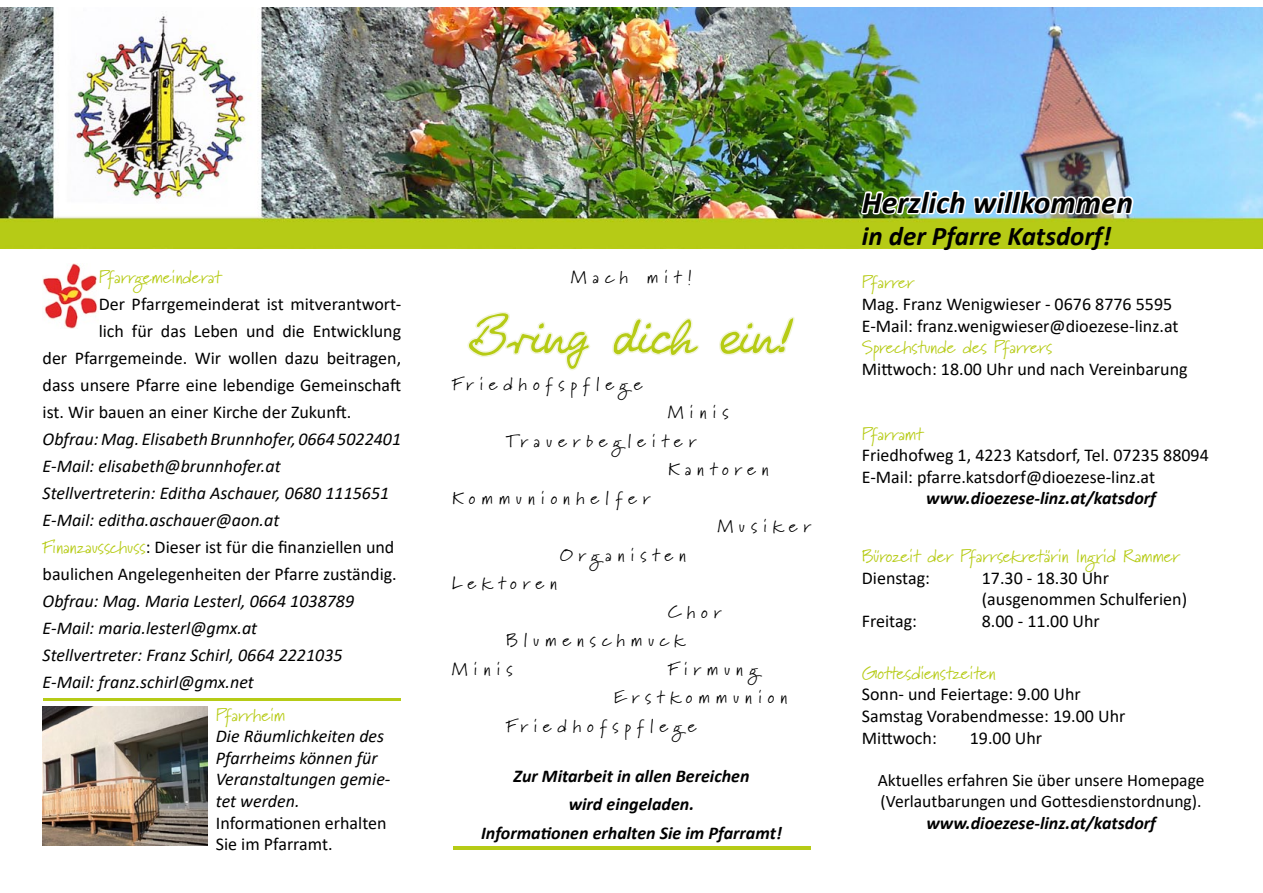
<style>
.page{position:relative;width:1263px;height:893px;background:#fff}
.page>*{position:absolute;margin:0;border:0;box-sizing:border-box;transform-origin:0 0}
.t1{font:72px "Handschrift MARTIN Regular";color:#b6cb15}
.t2{font:italic 700 31.5px "Calibri";color:#000}
.t3{font:italic 700 27px "Calibri";color:#000}
.t4{font:18px/21.6px "Calibri";color:#000}
.t5{font:italic 18px/27px "Calibri";color:#000}
.t6{font:18px "Marydale";letter-spacing:.33em;color:#000}
.t7{font:italic 700 18px/28.5px "Calibri";color:#000;text-align:center}
.t8{font:18px "Marydale";color:#b6cb15}
.t9{font:18px "Marydale";letter-spacing:.31em;color:#000}
.t10{font:17.55px/21px "Calibri";color:#000}
.s1{font-family:"Marydale";font-style:normal;color:#b6cb15}
.s2{font-style:normal}
</style>
<div class="page">
<svg style="left:467px;top:312px;width:123px;height:59px"></svg>
<svg style="left:612px;top:318px;width:88px;height:39px"></svg>
<svg style="left:719px;top:317px;width:76px;height:39px"></svg>
<img style="left:0;top:7px;width:1263px;height:241px">
<img style="left:860px;top:122px;width:275px;height:127px">
<img style="left:43px;top:264px;width:55px;height:65px">
<img style="left:43px;top:706px;width:164px;height:140px">
<img style="left:43px;top:698px;width:357px;height:3px">
<img style="left:454px;top:847px;width:356px;height:2px">
<p class="t8" style="left:99px;top:266px;width:124px">Pfarrgemeinderat</p>
<p class="t4" style="left:99px;top:292px;width:304px">Der Pfarrgemeinderat ist mitverantwort-</p>
<p class="t4" style="left:99px;top:319px;width:304px">lich für das Leben und die Entwicklung</p>
<p class="t4" style="left:43px;top:346px;width:360px">der Pfarrgemeinde. Wir wollen dazu beitragen,</p>
<p class="t4" style="left:43px;top:373px;width:360px">dass unsere Pfarre eine lebendige Gemeinschaft</p>
<p class="t4" style="left:43px;top:400px;width:310px">ist. Wir bauen an einer Kirche der Zukunft.</p>
<p class="t5" style="left:43px;top:424px;width:360px">Obfrau: Mag. Elisabeth Brunnhofer, 0664 5022401<br>E-Mail: elisabeth@brunnhofer.at<br>Stellvertreterin: Editha Aschauer, 0680 1115651<br>E-Mail: editha.aschauer@aon.at<br><span class="s1">Finanzausschuss</span><span class="s2">: Dieser ist für die finanziellen und baulichen Angelegenheiten der Pfarre zuständig.</span></p>
<p class="t5" style="left:43px;top:586px;width:313px">Obfrau: Mag. Maria Lesterl, 0664 1038789<br>E-Mail: maria.lesterl@gmx.at Stellvertreter: Franz Schirl, 0664 2221035<br>E-Mail: franz.schirl@gmx.net</p>
<p class="t8" style="left:216px;top:704px;width:71px">Pfarrheim</p>
<p class="t5" style="left:216px;top:725px;width:176px;line-height:21.6px">Die Räumlichkeiten des<br>Pfarrheims können für<br>Veranstaltungen gemie&shy;tet werden.</p>
<p class="t4" style="left:216px;top:811px;width:172px">Informationen erhalten<br>Sie im Pfarramt.</p>
<p class="t6" style="left:571px;top:266px;width:122px">Mach mit!</p>
<h1 class="t1" style="left:469px;top:308px;width:327px">Bring dich ein!</h1>
<p class="t6" style="left:452px;top:373px;width:192px">Friedhofspflege</p>
<p class="t6" style="left:668px;top:401px;width:62px">Minis</p>
<p class="t6" style="left:506px;top:430px;width:191px">Trauerbegleiter</p>
<p class="t6" style="left:668px;top:458px;width:102px">Kantoren</p>
<p class="t6" style="left:452px;top:487px;width:200px">Kommunionhelfer</p>
<p class="t6" style="left:718px;top:515px;width:94px">Musiker</p>
<p class="t6" style="left:560px;top:544px;width:127px">Organisten</p>
<p class="t9" style="left:452px;top:572px;width:106px">Lektoren</p>
<p class="t6" style="left:668px;top:601px;width:54px">Chor</p>
<p class="t6" style="left:506px;top:629px;width:180px">Blumenschmuck</p>
<p class="t6" style="left:452px;top:658px;width:62px">Minis</p>
<p class="t6" style="left:668px;top:658px;width:91px">Firmung</p>
<p class="t6" style="left:614px;top:686px;width:175px">Erstkommunion</p>
<p class="t6" style="left:506px;top:715px;width:192px">Friedhofspflege</p>
<p class="t7" style="left:481px;top:761px;width:302px">Zur Mitarbeit in allen Bereichen<br>wird eingeladen.<br>Informationen erhalten Sie im Pfarramt!</p>
<h2 class="t2" style="left:862px;top:180px;width:273px">Herzlich willkommen</h2>
<h3 class="t3" style="left:862px;top:217px;width:251px">in der Pfarre Katsdorf!</h3>
<p class="t8" style="left:862px;top:272px;width:54px">Pfarrer</p>
<p class="t4" style="left:862px;top:293px;width:318px">Mag. Franz Wenigwieser - 0676 8776 5595<br>E-Mail: franz.wenigwieser@dioezese-linz.at</p>
<p class="t8" style="left:862px;top:336px;width:192px">Sprechstunde des Pfarrers</p>
<p class="t4" style="left:862px;top:358px;width:327px">Mittwoch: 18.00 Uhr und nach Vereinbarung</p>
<p class="t8" style="left:862px;top:423px;width:63px">Pfarramt</p>
<p class="t4" style="left:862px;top:444px;width:348px">Friedhofweg 1, 4223 Katsdorf, Tel. 07235 88094<br>E-Mail: pfarre.katsdorf@dioezese-linz.at</p>
<p class="t7" style="left:926px;top:484px;width:231px">www.dioezese-linz.at/katsdorf</p>
<p class="t8" style="left:862px;top:545px;width:319px">Bürozeit der Pfarrsekretärin Ingrid Rammer</p>
<p class="t4" style="left:862px;top:566px;width:70px">Dienstag:</p>
<p class="t4" style="left:982px;top:566px;width:207px">17.30 - 18.30 Uhr (ausgenommen Schulferien)</p>
<p class="t4" style="left:862px;top:610px;width:57px">Freitag:</p>
<p class="t4" style="left:982px;top:610px;width:119px">8.00 - 11.00 Uhr</p>
<p class="t8" style="left:862px;top:662px;width:135px">Gottesdienstzeiten</p>
<p class="t4" style="left:862px;top:683px;width:265px">Sonn- und Feiertage: 9.00 Uhr<br>Samstag Vorabendmesse: 19.00 Uhr<br>Mittwoch:</p>
<p class="t4" style="left:970px;top:726px;width:74px">19.00 Uhr</p>
<p class="t10" style="left:878px;top:769px;width:328px">Aktuelles erfahren Sie über unsere Homepage (Verlautbarungen und Gottesdienstordnung).</p>
<p class="t7" style="left:926px;top:808px;width:231px">www.dioezese-linz.at/katsdorf</p>
</div>
